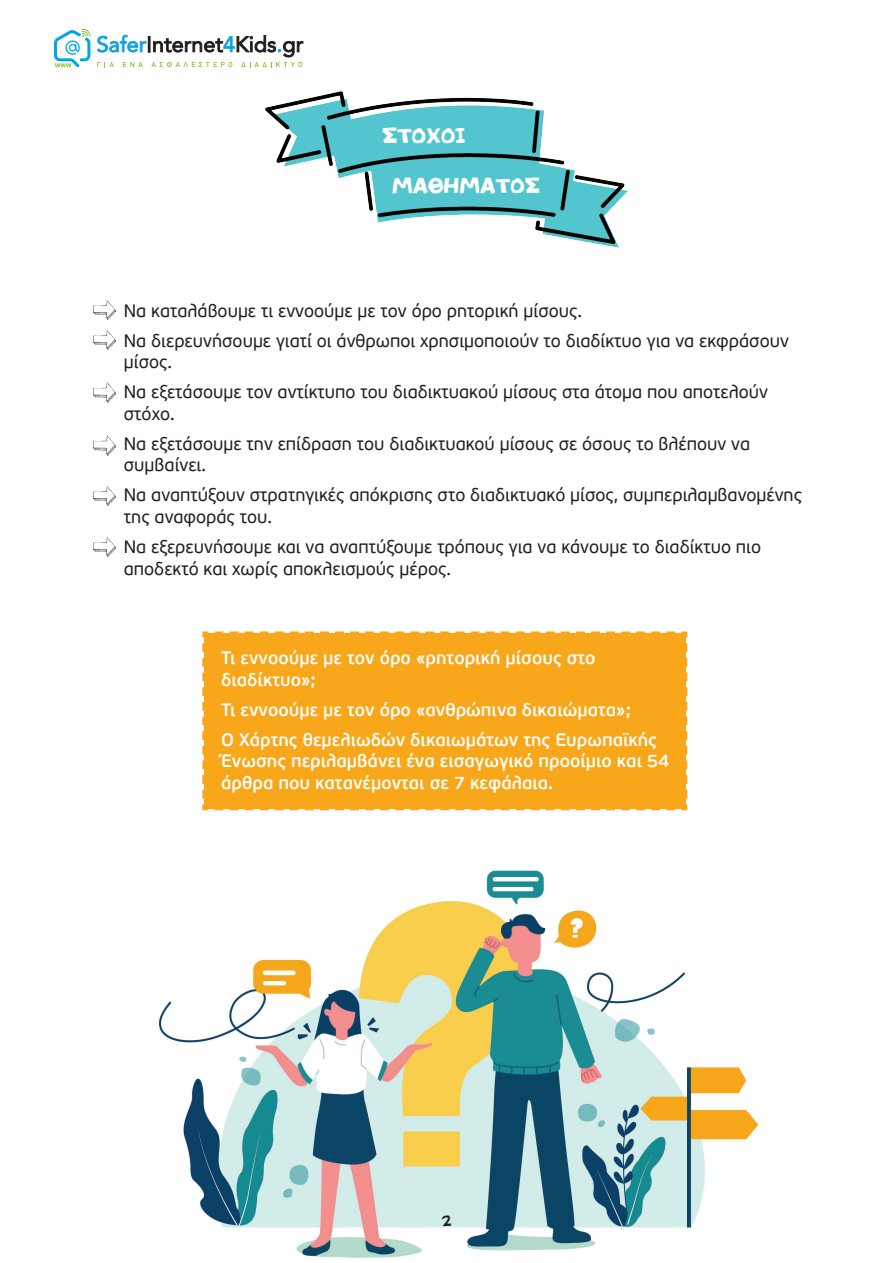
<style>
.page{position:relative;width:893px;height:1263px;background:#fff}
.page>*{position:absolute;margin:0;border:0;box-sizing:border-box;transform-origin:0 0}
.t1{font:30px/50.7px "PF Amateur Flat Solid";color:#fff}
.t2{font:21px "PF Amateur Flat Cool";color:#231f20}
.t3{font:18px/30px "PF Beau Sans Pro";color:#231f20}
.t4{font:600 18px/21.6px "PF Beau Sans Pro";color:#fff}
</style>
<div class="page">
<svg style="left:54px;top:29px;width:36px;height:38px"></svg>
<svg style="left:97px;top:35px;width:206px;height:32px"></svg>
<img style="left:159px;top:870px;width:601px;height:388px">
<div style="left:202px;top:631px;width:486px;height:180px;background:#f8a71b"></div>
<img style="left:266px;top:91px;width:361px;height:156px">
<img style="left:93px;top:300px;width:22px;height:19px">
<img style="left:93px;top:330px;width:22px;height:19px">
<img style="left:93px;top:383px;width:22px;height:19px">
<img style="left:93px;top:436px;width:22px;height:19px">
<img style="left:93px;top:486px;width:22px;height:20px">
<img style="left:93px;top:537px;width:22px;height:19px">
<h1 class="t1" style="left:392px;top:109px;width:149px;text-indent:-10px">ΣΤΟΧΟΙ<br>ΜΑΘΗΜΑΤΟΣ</h1>
<p class="t3" style="left:124px;top:296px;width:666px">Να καταλάβουμε τι εννοούμε με τον όρο ρητορική μίσους.<br>Να διερευνήσουμε γιατί οι άνθρωποι χρησιμοποιούν το διαδίκτυο για να εκφράσουν</p>
<p class="t3" style="left:124px;top:347px;width:646px">μίσος.<br>Να εξετάσουμε τον αντίκτυπο του διαδικτυακού μίσους στα άτομα που αποτελούν</p>
<p class="t3" style="left:124px;top:399px;width:628px">στόχο.<br>Να εξετάσουμε την επίδραση του διαδικτυακού μίσους σε όσους το βλέπουν να</p>
<p class="t3" style="left:124px;top:451px;width:680px">συμβαίνει.<br>Να αναπτύξουν στρατηγικές απόκρισης στο διαδικτυακό μίσος, συμπεριλαμβανομένης</p>
<p class="t3" style="left:124px;top:502px;width:639px">της αναφοράς του.<br>Να εξερευνήσουμε και να αναπτύξουμε τρόπους για να κάνουμε το διαδίκτυο πιο</p>
<p class="t3" style="left:124px;top:554px;width:329px">αποδεκτό και χωρίς αποκλεισμούς μέρος.</p>
<p class="t4" style="left:221px;top:648px;width:376px">Τι εννοούμε με τον όρο «ρητορική μίσους στο διαδίκτυο»;</p>
<p class="t4" style="left:221px;top:695px;width:437px;line-height:30px">Τι εννοούμε με τον όρο «ανθρώπινα δικαιώματα»;<br>Ο Χάρτης θεμελιωδών δικαιωμάτων της Ευρωπαϊκής</p>
<p class="t4" style="left:221px;top:751px;width:450px">Ένωσης περιλαμβάνει ένα εισαγωγικό προοίμιο και 54 άρθρα που κατανέμονται σε 7 κεφάλαια.</p>
<p class="t2" style="left:441px;top:1209px;width:12px">2</p>
</div>
